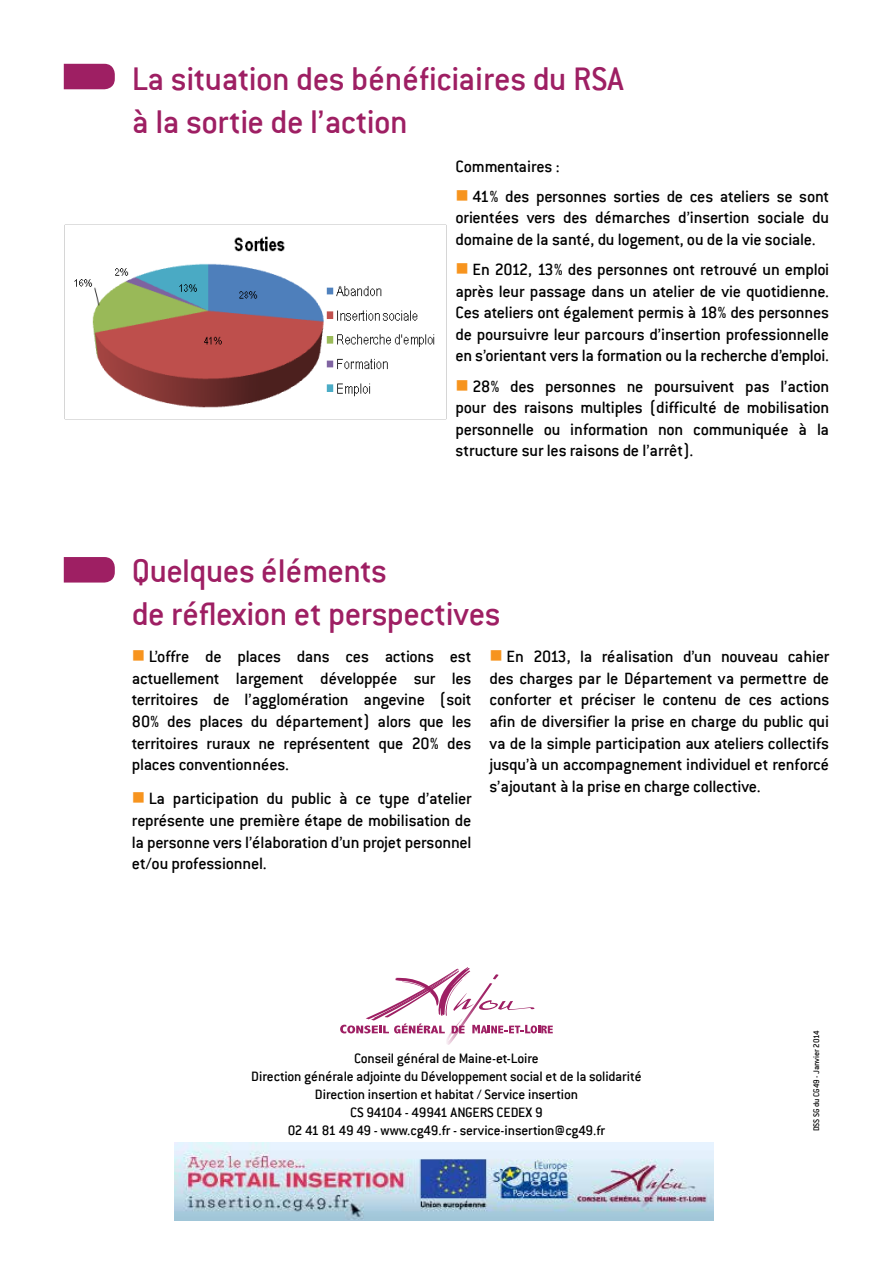
<style>
.page{position:relative;width:893px;height:1263px;background:#fff}
.page>*{position:absolute;margin:0;border:0;box-sizing:border-box;transform-origin:0 0}
.t1{font:500 36px/43.2px "Conduit ITC";letter-spacing:-.015em;color:#9e1f63}
.t2{font:500 18px/21.6px "Conduit ITC";letter-spacing:-.015em;color:#000;text-align:justify}
.t3{font:500 15px/18px "Conduit ITC";letter-spacing:-.015em;color:#000;text-align:center}
.t4{font:500 9px "Conduit ITC";letter-spacing:-.015em;color:#000}
.s1{color:#f7941e}
</style>
<div class="page">
<svg style="left:64px;top:557px;width:51px;height:25px"></svg>
<svg style="left:64px;top:64px;width:51px;height:25px"></svg>
<svg style="left:340px;top:967px;width:213px;height:78px"></svg>
<img style="left:175px;top:1142px;width:539px;height:79px">
<img style="left:74px;top:236px;width:361px;height:172px">
<h1 class="t1" style="left:132px;top:57px;width:493px">La situation des bénéficiaires du RSA à la sortie de l’action</h1>
<p class="t2" style="left:455px;top:155px;width:106px">Commentaires :</p>
<p class="t2" style="left:455px;top:185px;width:375px"><span class="s1">■</span> 41% des personnes sorties de ces ateliers se sont orientées vers des démarches d’insertion sociale du domaine de la santé, du logement, ou de la vie sociale.</p>
<p class="t2" style="left:455px;top:258px;width:375px"><span class="s1">■</span> En 2012, 13% des personnes ont retrouvé un emploi après leur passage dans un atelier de vie quotidienne.<br>Ces ateliers ont également permis à 18% des personnes de poursuivre leur parcours d’insertion professionnelle en s’orientant vers la formation ou la recherche d’emploi.</p>
<p class="t2" style="left:455px;top:375px;width:375px"><span class="s1">■</span> 28% des personnes ne poursuivent pas l’action pour des raisons multiples (difficulté de mobilisation personnelle ou information non communiquée à la structure sur les raisons de l’arrêt).</p>
<h1 class="t1" style="left:132px;top:549px;width:370px">Quelques éléments<br>de réflexion et perspectives</h1>
<p class="t2" style="left:132px;top:645px;width:341px"><span class="s1">■</span> L’offre de places dans ces actions est actuellement largement développée sur les territoires de l’agglomération angevine (soit 80% des places du département) alors que les territoires ruraux ne représentent que 20% des places conventionnées.</p>
<p class="t2" style="left:132px;top:788px;width:341px"><span class="s1">■</span> La participation du public à ce type d’atelier représente une première étape de mobilisation de la personne vers l’élaboration d’un projet personnel et/ou professionnel.</p>
<p class="t2" style="left:489px;top:645px;width:341px"><span class="s1">■</span> En 2013, la réalisation d’un nouveau cahier des charges par le Département va permettre de conforter et préciser le contenu de ces actions afin de diversifier la prise en charge du public qui va de la simple participation aux ateliers collectifs jusqu’à un accompagnement individuel et renforcé s’ajoutant à la prise en charge collective.</p>
<p class="t3" style="left:251px;top:1049px;width:392px">Conseil général de Maine-et-Loire<br>Direction générale adjointe du Développement social et de la solidarité Direction insertion et habitat / Service insertion<br>CS 94104 - 49941 ANGERS CEDEX 9<br>02 41 81 49 49 - www.cg49.fr - service-insertion@cg49.fr</p>
<p class="t4" style="left:811px;top:1131px;width:102px;rotate:-90deg">DSS SG du CG49 - Janvier 2014</p>
</div>
